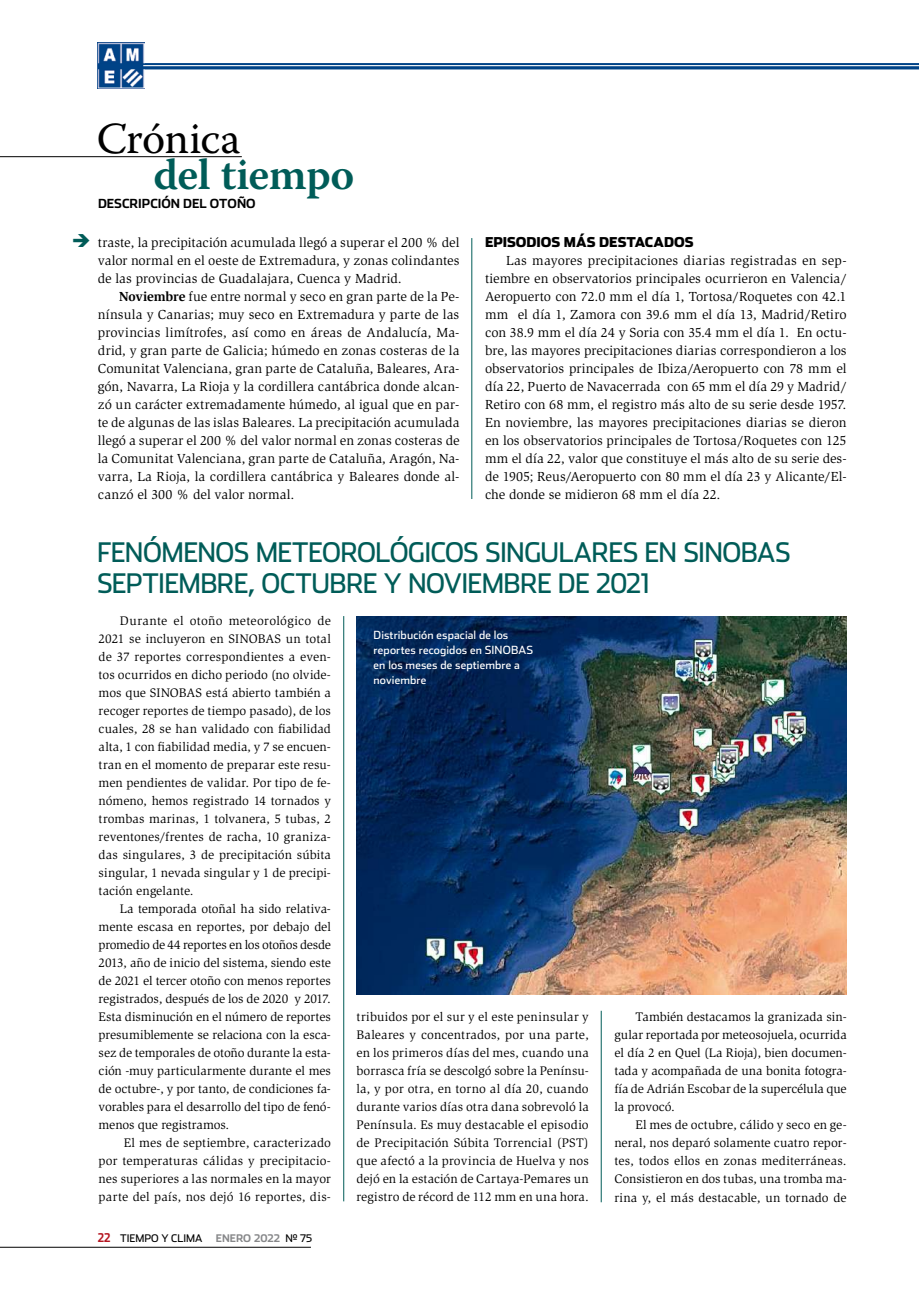
<style>
.page{position:relative;width:919px;height:1289px;background:#fff}
.page>*{position:absolute;margin:0;border:0;box-sizing:border-box;transform-origin:0 0}
.t1{font:600 44.1px "Warnock Pro";letter-spacing:-.015em;color:#005c58}
.t2{font:44.1px "Warnock Pro";letter-spacing:-.02em;color:#000}
.t3{font:27px "Stainless";letter-spacing:-.02em;color:#005c58}
.t4{font:13.5px/18px "Slimbach Std";letter-spacing:.005em;color:#000;text-align:justify}
.t5{font:900 13.5px "Stainless";color:#000}
.t6{font:12.75px/18px "Slimbach Std";color:#000;text-align:justify}
.t7{font:700 12.45px "Stainless";color:#000}
.t8{font:11.25px/15px "Stainless";color:#fff}
.t9{font:10.5px "Stainless";color:#000}
.t10{font:700 10.5px "Stainless";color:#87888a}
.s1{color:#005c58}
.s2{font-weight:700}
.s3{font-family:"Stainless Cond";font-weight:700;font-size:12px;color:#b51621}
.s4{font-weight:400;color:#000}
</style>
<div class="page">
<hr style="left:0;top:1246px;width:311px;height:1px;background:#000">
<img style="left:98px;top:43px;width:46px;height:46px">
<svg style="left:98px;top:63px;width:820px;height:6px;background:#0d4c8d"></svg>
<hr style="left:143px;top:65px;width:775px;height:1px;background:#fff">
<hr style="left:471px;top:238px;width:1px;height:261px;background:#005c58">
<hr style="left:343px;top:616px;width:1px;height:585px;background:#005c58">
<hr style="left:600px;top:1010px;width:1px;height:192px;background:#005c58">
<hr style="left:0;top:156px;width:242px;height:1px;background:#000">
<img style="left:356px;top:616px;width:490px;height:378px">
<h1 class="t2" style="left:97px;top:112px;width:145px">Crónica</h1>
<h1 class="t1" style="left:153px;top:148px;width:202px">del tiempo</h1>
<p class="t7" style="left:98px;top:196px;width:159px">DESCRIPCIÓN DEL OTOÑO</p>
<p class="t4" style="left:98px;top:233px;width:363px;text-indent:-26px"><span class="s1">➔</span> traste, la precipitación acumulada llegó a superar el 200 % del valor normal en el oeste de Extremadura, y zonas colindantes de las provincias de Guadalajara, Cuenca y Madrid.</p>
<p class="t4" style="left:98px;top:287px;width:363px;text-indent:21px"><span class="s2">Noviembre</span> fue entre normal y seco en gran parte de la Pe&shy;nínsula y Canarias; muy seco en Extremadura y parte de las provincias limítrofes, así como en áreas de Andalucía, Ma&shy;drid, y gran parte de Galicia; húmedo en zonas costeras de la Comunitat Valenciana, gran parte de Cataluña, Baleares, Ara&shy;gón, Navarra, La Rioja y la cordillera cantábrica donde alcan&shy;zó un carácter extremadamente húmedo, al igual que en par&shy;te de algunas de las islas Baleares. La precipitación acumulada llegó a superar el 200 % del valor normal en zonas costeras de la Comunitat Valenciana, gran parte de Cataluña, Aragón, Na&shy;varra, La Rioja, la cordillera cantábrica y Baleares donde al&shy;canzó el 300 % del valor normal.</p>
<p class="t5" style="left:485px;top:234px;width:210px">EPISODIOS MÁS DESTACADOS</p>
<p class="t4" style="left:485px;top:251px;width:363px;text-indent:21px">Las mayores precipitaciones diarias registradas en sep&shy;tiembre en observatorios principales ocurrieron en Valencia/ Aeropuerto con 72.0 mm el día 1, Tortosa/Roquetes con 42.1 mm el día 1, Zamora con 39.6 mm el día 13, Madrid/Retiro con 38.9 mm el día 24 y Soria con 35.4 mm el día 1. En octu&shy;bre, las mayores precipitaciones diarias correspondieron a los observatorios principales de Ibiza/Aeropuerto con 78 mm el día 22, Puerto de Navacerrada con 65 mm el día 29 y Madrid/ Retiro con 68 mm, el registro más alto de su serie desde 1957.<br>En noviembre, las mayores precipitaciones diarias se dieron en los observatorios principales de Tortosa/Roquetes con 125 mm el día 22, valor que constituye el más alto de su serie des&shy;de 1905; Reus/Aeropuerto con 80 mm el día 23 y Alicante/El&shy;che donde se midieron 68 mm el día 22.</p>
<h2 class="t3" style="left:97px;top:536px;width:17px">FENÓ</h2>
<h2 class="t3" style="left:161px;top:536px;width:39px">MENOS</h2>
<h2 class="t3" style="left:256px;top:536px;width:39px">METEOROLÓGICOS</h2>
<h2 class="t3" style="left:485px;top:536px;width:17px">SINGULARES</h2>
<h2 class="t3" style="left:644px;top:536px;width:55px">EN SINOBAS</h2>
<h2 class="t3" style="left:97px;top:567px;width:15px">SEPTIE</h2>
<h2 class="t3" style="left:178px;top:567px;width:101px">MBRE, OCTUBRE</h2>
<h2 class="t3" style="left:384px;top:567px;width:40px">Y NOVIE</h2>
<h2 class="t3" style="left:481px;top:567px;width:38px">MBRE</h2>
<h2 class="t3" style="left:558px;top:567px;width:93px">DE 2021</h2>
<p class="t6" style="left:99px;top:612px;width:234px;text-indent:21px">Durante el otoño meteorológico de 2021 se incluyeron en SINOBAS un total de 37 reportes correspondientes a even&shy;tos ocurridos en dicho periodo (no olvide&shy;mos que SINOBAS está abierto también a recoger reportes de tiempo pasado), de los cuales, 28 se han validado con fiabilidad alta, 1 con fiabilidad media, y 7 se encuen&shy;tran en el momento de preparar este resu&shy;men pendientes de validar. Por tipo de fe&shy;nómeno, hemos registrado 14 tornados y trombas marinas, 1 tolvanera, 5 tubas, 2 reventones/frentes de racha, 10 graniza&shy;das singulares, 3 de precipitación súbita singular, 1 nevada singular y 1 de precipi&shy;tación engelante.</p>
<p class="t6" style="left:99px;top:900px;width:234px;text-indent:21px">La temporada otoñal ha sido relativa&shy;mente escasa en reportes, por debajo del promedio de 44 reportes en los otoños desde 2013, año de inicio del sistema, siendo este de 2021 el tercer otoño con menos reportes registrados, después de los de 2020 y 2017.<br>Esta disminución en el número de reportes presumiblemente se relaciona con la esca&shy;sez de temporales de otoño durante la esta&shy;ción -muy particularmente durante el mes de octubre-, y por tanto, de condiciones fa&shy;vorables para el desarrollo del tipo de fenó&shy;menos que registramos.</p>
<p class="t6" style="left:99px;top:1134px;width:234px;text-indent:25px">El mes de septiembre, caracterizado por temperaturas cálidas y precipitacio&shy;nes superiores a las normales en la mayor parte del país, nos dejó 16 reportes, dis-</p>
<p class="t9" style="left:98px;top:1231px;width:106px"><span class="s3">22</span> TIEMPO YCLIMA</p>
<p class="t10" style="left:216px;top:1231px;width:98px">ENERO 2022 <span class="s4">Nº 75</span></p>
<p class="t8" style="left:373px;top:627px;width:148px">Distribución espacial de los reportes recogidos en SINOBAS<br>en los meses de septiembre a noviembre</p>
<p class="t6" style="left:356px;top:1008px;width:234px">tribuidos por el sur y el este peninsular y Baleares y concentrados, por una parte, en los primeros días del mes, cuando una borrasca fría se descolgó sobre la Penínsu&shy;la, y por otra, en torno al día 20, cuando durante varios días otra dana sobrevoló la Península. Es muy destacable el episodio de Precipitación Súbita Torrencial (PST) que afectó a la provincia de Huelva y nos dejó en la estación de Cartaya-Pemares un registro de récord de 112 mm en una hora.</p>
<p class="t6" style="left:614px;top:1008px;width:234px;text-indent:21px">También destacamos la granizada sin&shy;gular reportada por meteosojuela, ocurrida el día 2 en Quel (La Rioja), bien documen&shy;tada y acompañada de una bonita fotogra&shy;fía de Adrián Escobar de la supercélula que la provocó.</p>
<p class="t6" style="left:614px;top:1116px;width:234px;text-indent:21px">El mes de octubre, cálido y seco en ge&shy;neral, nos deparó solamente cuatro repor&shy;tes, todos ellos en zonas mediterráneas.<br>Consistieron en dos tubas, una tromba ma&shy;rina y, el más destacable, un tornado de</p>
</div>
